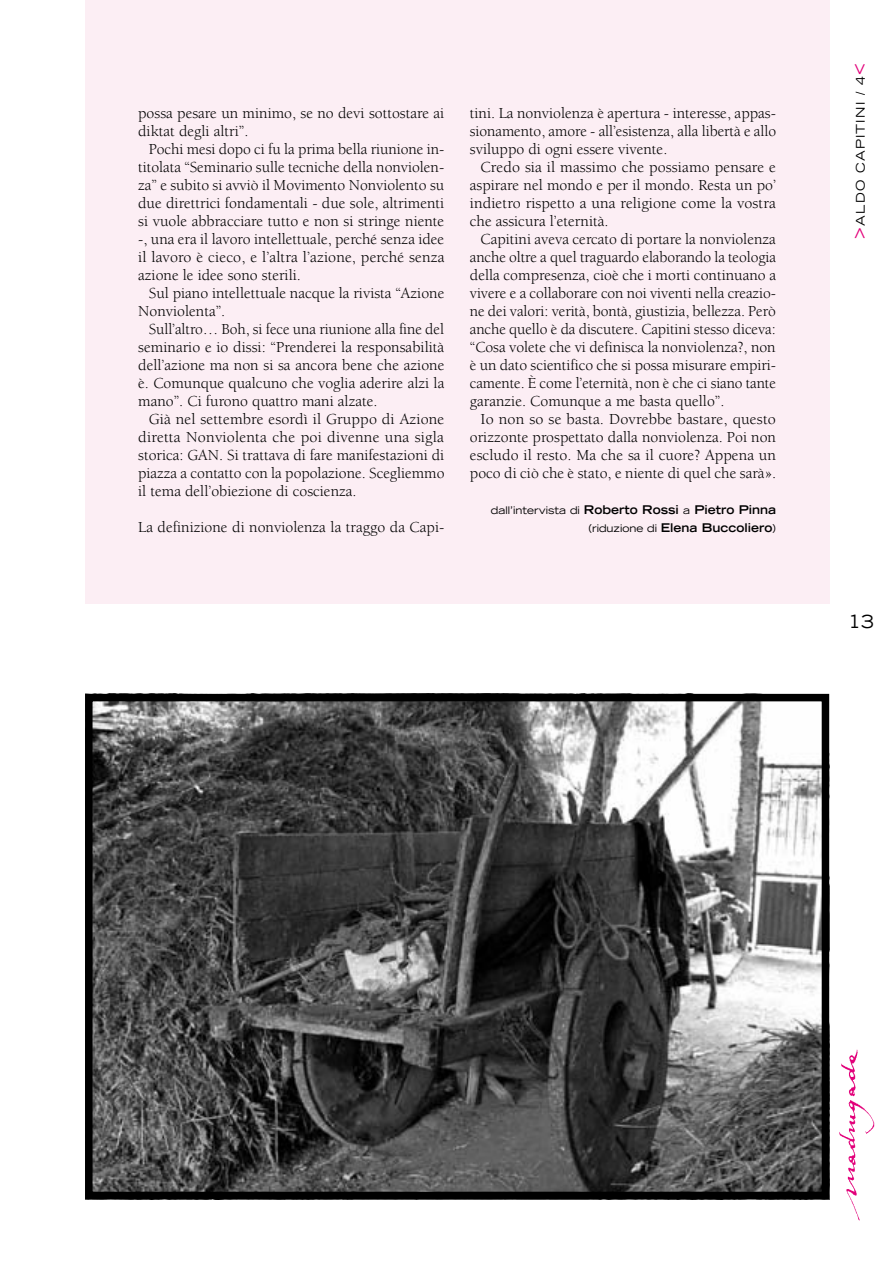
<style>
.page{position:relative;width:893px;height:1263px;background:#fff}
.page>*{position:absolute;margin:0;border:0;box-sizing:border-box;transform-origin:0 0}
.t1{font:expanded 18px "Trade Gothic LH";color:#000}
.t2{font:15.75px/18px "Berkeley";color:#000;text-align:justify}
.t3{font:700 expanded 12px/18px "Trade Gothic LH";color:#000;text-align:right}
.t4{font:expanded 12px "Trade Gothic LH";color:#000}
.s1{font-weight:400;font-size:10.5px}
.s2{font-size:19.5px;color:#e2007a}
</style>
<div class="page">
<img style="left:839px;top:1049px;width:36px;height:172px">
<div style="left:85px;top:0;width:744px;height:604px;background:#fceef4"></div>
<img style="left:94px;top:703px;width:726px;height:487px">
<div style="left:85px;top:694px;width:744px;height:505px;border:8px solid #000"></div>
<p class="t2" style="left:138px;top:104px;width:308px">possa pesare un minimo, se no devi sottostare ai diktat degli altri”.</p>
<p class="t2" style="left:138px;top:140px;width:308px;text-indent:11px">Pochi mesi dopo ci fu la prima bella riunione in&shy;titolata “Seminario sulle tecniche della nonviolen&shy;za” e subito si avviò il Movimento Nonviolento su due direttrici fondamentali - due sole, altrimenti si vuole abbracciare tutto e non si stringe niente -, una era il lavoro intellettuale, perché senza idee il lavoro è cieco, e l’altra l’azione, perché senza azione le idee sono sterili.</p>
<p class="t2" style="left:138px;top:284px;width:308px;text-indent:11px">Sul piano intellettuale nacque la rivista “Azione<br>Nonviolenta”.</p>
<p class="t2" style="left:138px;top:320px;width:308px;text-indent:11px">Sull’altro… Boh, si fece una riunione alla fine del seminario e io dissi: “Prenderei la responsabilità dell’azione ma non si sa ancora bene che azione è. Comunque qualcuno che voglia aderire alzi la mano”. Ci furono quattro mani alzate.</p>
<p class="t2" style="left:138px;top:410px;width:308px;text-indent:11px">Già nel settembre esordì il Gruppo di Azione diretta Nonviolenta che poi divenne una sigla storica: GAN. Si trattava di fare manifestazioni di piazza a contatto con la popolazione. Scegliemmo il tema dell’obiezione di coscienza.</p>
<p class="t2" style="left:138px;top:518px;width:308px">La definizione di nonviolenza la traggo da Capi-</p>
<p class="t2" style="left:470px;top:104px;width:308px">tini. La nonviolenza è apertura - interesse, appas&shy;sionamento, amore - all’esistenza, alla libertà e allo sviluppo di ogni essere vivente.</p>
<p class="t2" style="left:470px;top:158px;width:308px;text-indent:11px">Credo sia il massimo che possiamo pensare e aspirare nel mondo e per il mondo. Resta un po’ indietro rispetto a una religione come la vostra che assicura l’eternità.</p>
<p class="t2" style="left:470px;top:230px;width:308px;text-indent:11px">Capitini aveva cercato di portare la nonviolenza anche oltre a quel traguardo elaborando la teologia della compresenza, cioè che i morti continuano a vivere e a collaborare con noi viventi nella creazio&shy;ne dei valori: verità, bontà, giustizia, bellezza. Però anche quello è da discutere. Capitini stesso diceva: “Cosa volete che vi definisca la nonviolenza?, non è un dato scientifico che si possa misurare empiri&shy;camente. È come l’eternità, non è che ci siano tante garanzie. Comunque a me basta quello”.</p>
<p class="t2" style="left:470px;top:410px;width:308px;text-indent:11px">Io non so se basta. Dovrebbe bastare, questo orizzonte prospettato dalla nonviolenza. Poi non escludo il resto. Ma che sa il cuore? Appena un poco di ciò che è stato, e niente di quel che sarà».</p>
<p class="t3" style="left:491px;top:500px;width:287px"><span class="s1">dall’intervista di</span> Roberto Rossi <span class="s1">a</span> Pietro Pinna <span class="s1">(riduzione di</span> Elena Buccoliero<span class="s1">)</span></p>
<p class="t4" style="left:852px;top:95px;width:33px;rotate:-90deg">/ 4<span class="s2">&lt;</span></p>
<p class="t4" style="left:852px;top:239px;width:77px;rotate:-90deg"><span class="s2">&gt;</span>aldo capitini</p>
<p class="t1" style="left:848px;top:610px;width:27px">13</p>
</div>
